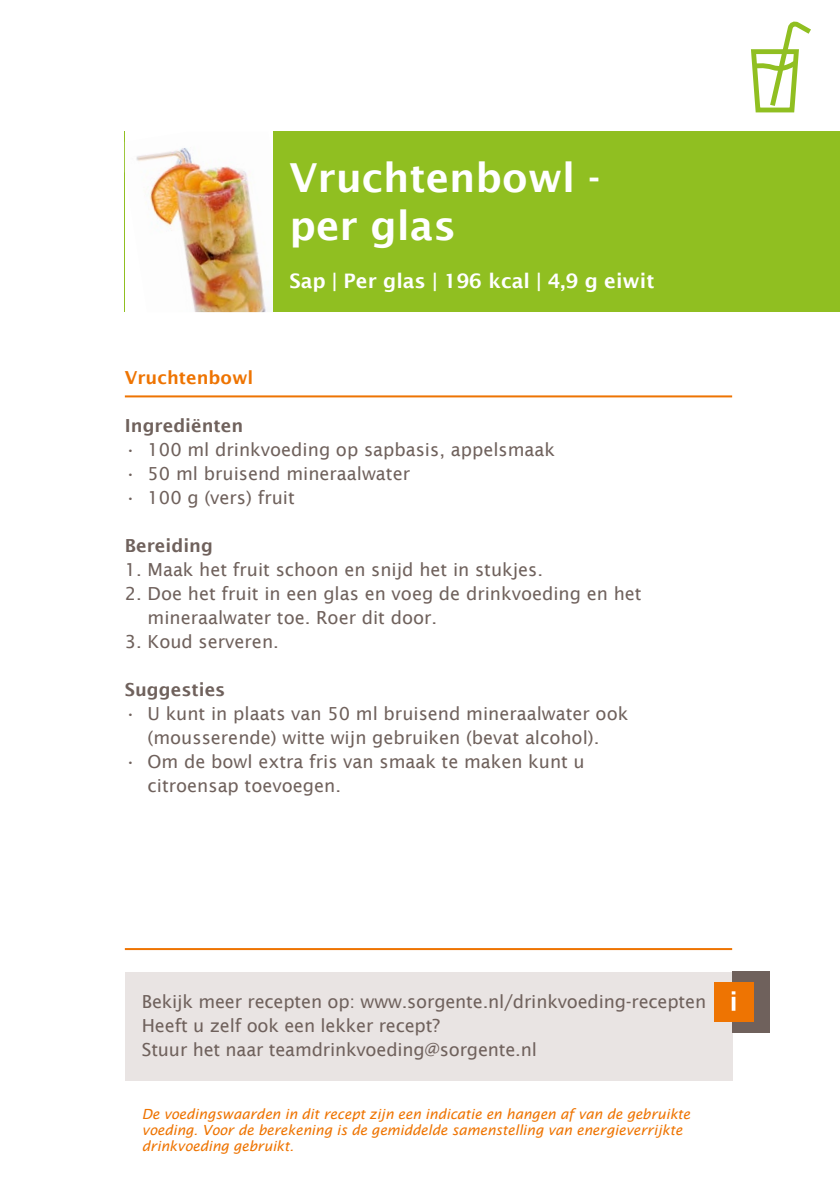
<style>
.page{position:relative;width:840px;height:1191px;background:#fff}
.page>*{position:absolute;margin:0;border:0;box-sizing:border-box;transform-origin:0 0}
.t1{font:600 40px/48px "Lucida Sans";color:#fff}
.t2{font:600 20px "Lucida Sans";color:#fff}
.t3{font:18px/24px "Lucida Sans";color:#6f615c}
.t4{font:600 18px "Lucida Sans";color:#6f615c}
.t5{font:600 18px "Lucida Sans";color:#ee7402}
.t6{font:italic 14px/16px "Lucida Sans";letter-spacing:-.01em;color:#ee7402}
</style>
<div class="page">
<div style="left:125px;top:132px;width:714px;height:180px;background:#90bf21"></div>
<img style="left:125px;top:132px;width:147px;height:180px">
<hr style="left:125px;top:395px;width:606px;height:2px;background:#ee7402">
<hr style="left:125px;top:948px;width:606px;height:2px;background:#ee7402">
<div style="left:125px;top:971px;width:606px;height:109px;background:#e9e4e3"></div>
<div style="left:731px;top:971px;width:37px;height:61px;background:#6f615c"></div>
<div style="left:713px;top:982px;width:40px;height:40px;background:#ee7402"></div>
<svg style="left:731px;top:996px;width:4px;height:14px"></svg>
<svg style="left:731px;top:991px;width:4px;height:3px"></svg>
<svg style="left:751px;top:21px;width:60px;height:92px"></svg>
<h1 class="t1" style="left:289px;top:154px;width:312px">Vruchtenbowl - per glas</h1>
<p class="t2" style="left:289px;top:269px;width:366px">Sap | Per glas | 196 kcal | 4,9 g eiwit</p>
<p class="t5" style="left:125px;top:367px;width:130px">Vruchtenbowl</p>
<p class="t4" style="left:125px;top:415px;width:120px">Ingrediënten</p>
<p class="t3" style="left:125px;top:438px;width:431px">• 100 ml drinkvoeding op sapbasis, appelsmaak</p>
<p class="t3" style="left:125px;top:462px;width:286px">• 50 ml bruisend mineraalwater</p>
<p class="t3" style="left:125px;top:486px;width:171px">• 100 g (vers) fruit</p>
<p class="t4" style="left:125px;top:535px;width:89px">Bereiding</p>
<p class="t3" style="left:125px;top:558px;width:419px">1. Maak het fruit schoon en snijd het in stukjes.</p>
<p class="t3" style="left:147px;top:582px;width:495px;text-indent:-23px">2. Doe het fruit in een glas en voeg de drinkvoeding en het mineraalwater toe. Roer dit door.</p>
<p class="t3" style="left:125px;top:630px;width:155px">3. Koud serveren.</p>
<p class="t4" style="left:125px;top:679px;width:102px">Suggesties</p>
<p class="t3" style="left:125px;top:702px;width:504px;text-align:center">• U kunt in plaats van 50 ml bruisend mineraalwater ook (mousserende) witte wijn gebruiken (bevat alcohol).</p>
<p class="t3" style="left:147px;top:750px;width:438px;text-indent:-23px">• Om de bowl extra fris van smaak te maken kunt u citroensap toevoegen.</p>
<p class="t3" style="left:142px;top:990px;width:565px">Bekijk meer recepten op: www.sorgente.nl/drinkvoeding-recepten<br>Heeft u zelf ook een lekker recept?<br>Stuur het naar teamdrinkvoeding@sorgente.nl</p>
<p class="t6" style="left:142px;top:1105px;width:549px">De voedingswaarden in dit recept zijn een indicatie en hangen af van de gebruikte voeding. Voor de berekening is de gemiddelde samenstelling van energieverrijkte drinkvoeding gebruikt.</p>
</div>
